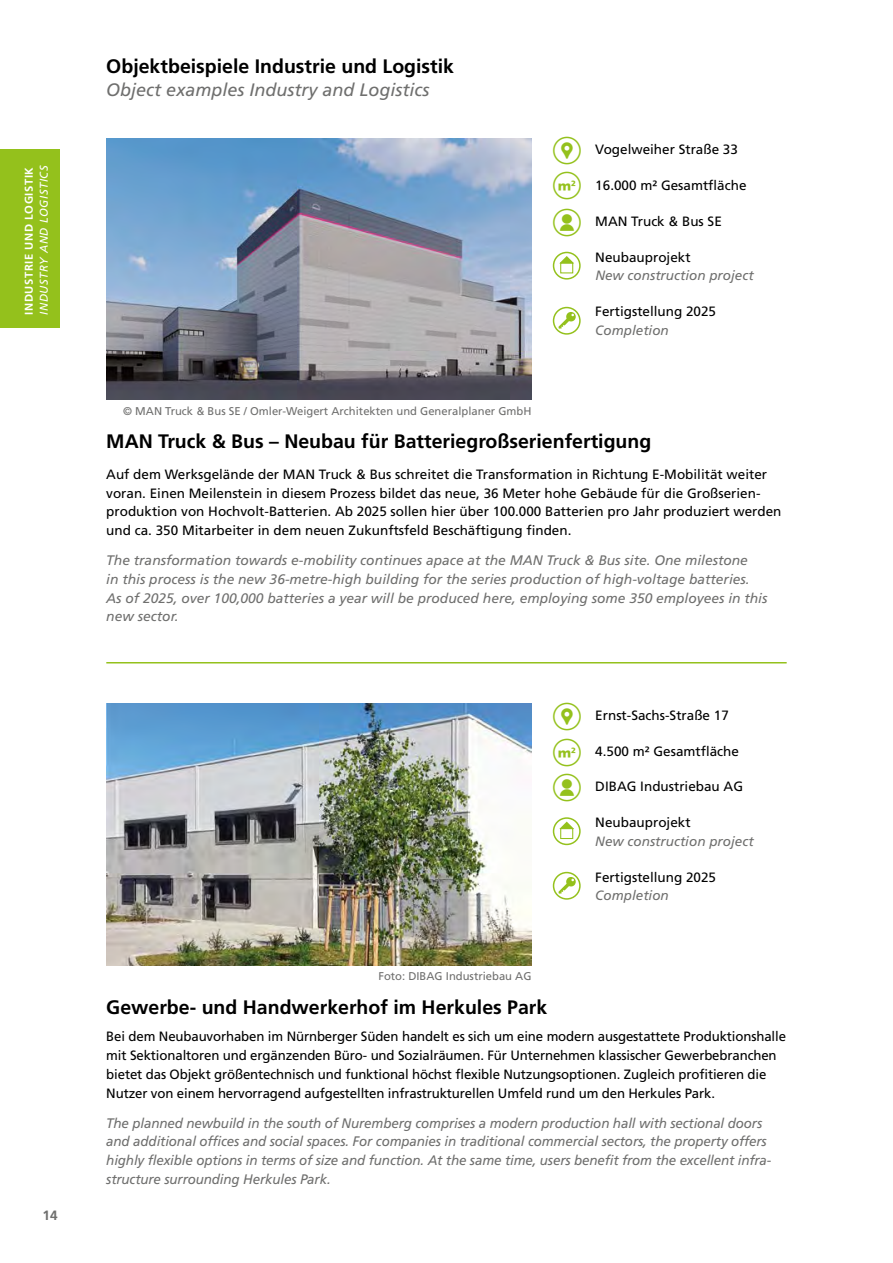
<style>
.page{position:relative;width:893px;height:1263px;background:#fff}
.page>*{position:absolute;margin:0;border:0;box-sizing:border-box;transform-origin:0 0}
.t1{font:700 19.5px "Frutiger LT Std";color:#000}
.t2{font:italic 18px "Frutiger LT Std";color:#6f6f6e}
.t3{font:italic 13.8px/18.8px "Frutiger LT Std";letter-spacing:-.01em;color:#6f6f6e}
.t4{font:13.5px/18.8px "Frutiger LT Std";color:#000}
.t5{font:italic 13.5px "Frutiger LT Std";color:#6f6f6e}
.t6{font:700 13.5px "Frutiger LT Std";color:#6f6f6e}
.t7{font:11.25px "Frutiger LT Std";color:#6f6f6e}
.t8{font:700 11.25px "Frutiger LT Std";letter-spacing:.05em;color:#fff}
.t9{font:italic 11.25px "Frutiger LT Std";letter-spacing:.04em;color:#fff}
</style>
<div class="page">
<img style="left:106px;top:704px;width:425px;height:261px">
<div style="left:553px;top:817px;width:28px;height:28px;border:2px solid #94c11c;border-radius:50%"></div>
<div style="left:560px;top:828px;width:13px;height:11px;border:1px solid #94c11c"></div>
<svg style="left:559px;top:821px;width:15px;height:8px"></svg>
<div style="left:553px;top:872px;width:28px;height:28px;border:2px solid #94c11c;border-radius:50%"></div>
<svg style="left:558px;top:876px;width:18px;height:18px"></svg>
<hr style="left:106px;top:662px;width:681px;height:1px;background:#94c11c">
<img style="left:106px;top:138px;width:425px;height:262px">
<div style="left:553px;top:252px;width:28px;height:28px;border:2px solid #94c11c;border-radius:50%"></div>
<div style="left:560px;top:262px;width:13px;height:11px;border:1px solid #94c11c"></div>
<svg style="left:559px;top:256px;width:15px;height:7px"></svg>
<div style="left:553px;top:307px;width:28px;height:28px;border:2px solid #94c11c;border-radius:50%"></div>
<svg style="left:558px;top:311px;width:18px;height:18px"></svg>
<div style="left:0;top:149px;width:60px;height:178px;background:#94c11c"></div>
<p class="t8" style="left:22px;top:315px;width:149px;rotate:-90deg">INDUSTRIE UND LOGISTIK</p>
<p class="t9" style="left:37px;top:315px;width:151px;rotate:-90deg">INDUSTRY AND LOGISTICS</p>
<p class="t6" style="left:43px;top:1208px;width:17px">14</p>
<h1 class="t1" style="left:106px;top:55px;width:349px">Objektbeispiele Industrie und Logistik</h1>
<h2 class="t2" style="left:106px;top:79px;width:325px">Object examples Industry and Logistics</h2>
<p class="t7" style="left:123px;top:404px;width:410px">© MAN Truck &amp; Bus SE / Omler-Weigert Architekten und Generalplaner GmbH</p>
<p class="t4" style="left:595px;top:140px;width:144px">Vogelweiher Straße 33</p>
<p class="t4" style="left:595px;top:176px;width:153px">16.000 m² Gesamtfläche</p>
<p class="t4" style="left:595px;top:212px;width:128px">MAN Truck &amp; Bus SE</p>
<p class="t4" style="left:595px;top:248px;width:97px">Neubauprojekt</p>
<p class="t5" style="left:595px;top:268px;width:160px">New construction project</p>
<p class="t4" style="left:595px;top:302px;width:122px">Fertigstellung 2025</p>
<p class="t5" style="left:595px;top:322px;width:75px">Completion</p>
<h1 class="t1" style="left:106px;top:430px;width:547px">MAN Truck &amp; Bus – Neubau für Batteriegroßserienfertigung</h1>
<p class="t4" style="left:106px;top:465px;width:677px">Auf dem Werksgelände der MAN Truck &amp; Bus schreitet die Transformation in Richtung E-Mobilität weiter voran. Einen Meilenstein in diesem Prozess bildet das neue, 36 Meter hohe Gebäude für die Großserien&shy;produktion von Hochvolt-Batterien. Ab 2025 sollen hier über 100.000 Batterien pro Jahr produziert werden und ca. 350 Mitarbeiter in dem neuen Zukunftsfeld Beschäftigung finden.</p>
<p class="t3" style="left:106px;top:551px;width:663px">The transformation towards e-mobility continues apace at the MAN Truck &amp; Bus site. One milestone<br>in this process is the new 36-metre-high building for the series production of high-voltage batteries.<br>As of 2025, over 100,000 batteries a year will be produced here, employing some 350 employees in this new sector.</p>
<p class="t7" style="left:378px;top:969px;width:155px">Foto: DIBAG Industriebau AG</p>
<p class="t4" style="left:595px;top:706px;width:135px">Ernst-Sachs-Straße 17</p>
<p class="t4" style="left:595px;top:742px;width:145px">4.500 m² Gesamtfläche</p>
<p class="t4" style="left:595px;top:777px;width:149px">DIBAG Industriebau AG</p>
<p class="t4" style="left:595px;top:813px;width:97px">Neubauprojekt</p>
<p class="t5" style="left:595px;top:833px;width:160px">New construction project</p>
<p class="t4" style="left:595px;top:868px;width:122px">Fertigstellung 2025</p>
<p class="t5" style="left:595px;top:888px;width:75px">Completion</p>
<h1 class="t1" style="left:106px;top:996px;width:443px">Gewerbe- und Handwerkerhof im Herkules Park</h1>
<p class="t4" style="left:106px;top:1027px;width:681px">Bei dem Neubauvorhaben im Nürnberger Süden handelt es sich um eine modern ausgestattete Produktionshalle mit Sektionaltoren und ergänzenden Büro- und Sozialräumen. Für Unternehmen klassischer Gewerbebranchen bietet das Objekt größentechnisch und funktional höchst flexible Nutzungsoptionen. Zugleich profitieren die Nutzer von einem hervorragend aufgestellten infrastrukturellen Umfeld rund um den Herkules Park.</p>
<p class="t3" style="left:106px;top:1113px;width:667px">The planned newbuild in the south of Nuremberg comprises a modern production hall with sectional doors and additional offices and social spaces. For companies in traditional commercial sectors, the property offers highly flexible options in terms of size and function. At the same time, users benefit from the excellent infra&shy;structure surrounding Herkules Park.</p>
</div>
